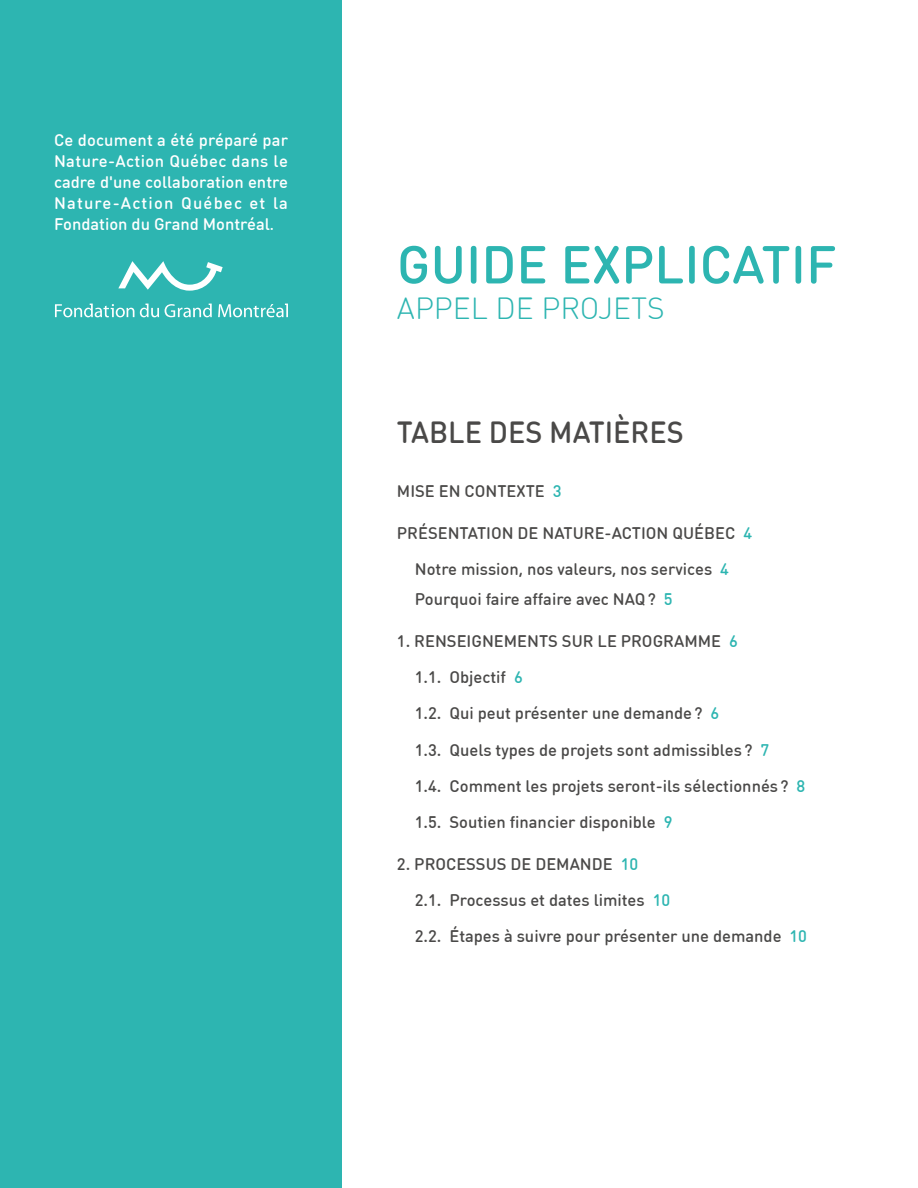
<style>
.page{position:relative;width:918px;height:1188px;background:#fff}
.page>*{position:absolute;margin:0;border:0;box-sizing:border-box;transform-origin:0 0}
.t1{font:500 52.5px "DIN Round OT";color:#2db5b1}
.t2{font:500 30px "DIN Round OT";color:#4a4948;scale:.96 1}
.t3{font:300 30px "DIN Round OT";color:#2db5b1}
.t4{font:500 16.5px/36px "DIN Round OT";color:#4a4948}
.t5{font:500 16.5px/21px "DIN Round OT";color:#fff;text-align:justify}
.s1{font-size:15px}
.s2{color:#2db5b1}
</style>
<div class="page">
<div style="left:0;top:0;width:342px;height:1188px;background:#2db5b1"></div>
<svg style="left:140px;top:304px;width:19px;height:13px"></svg>
<svg style="left:55px;top:304px;width:79px;height:13px"></svg>
<svg style="left:165px;top:304px;width:47px;height:13px"></svg>
<svg style="left:218px;top:304px;width:70px;height:13px"></svg>
<svg style="left:118px;top:261px;width:105px;height:30px"></svg>
<p class="t5" style="left:54px;top:129px;width:236px">Ce document a été préparé par Nature-Action Québec dans le cadre d'une collaboration entre Nature-Action Québec et la Fondation du Grand Montréal<span class="s1">.</span></p>
<h1 class="t1" style="left:397px;top:233px;width:441px">GUIDE EXPLICATIF</h1>
<h2 class="t3" style="left:397px;top:295px;width:269px">APPEL DE PROJETS</h2>
<h2 class="t2" style="left:397px;top:414px;width:300px">TABLE DES MATIÈRES</h2>
<p class="t4" style="left:397px;top:473px;width:166px">MISE EN CONTEXTE <span class="s2">3</span></p>
<p class="t4" style="left:397px;top:515px;width:357px;text-align:center">PRÉSENTATION DE NATURE-ACTION QUÉBEC <span class="s2">4<br></span>Notre mission, nos valeurs, nos services <span class="s2">4</span></p>
<p class="t4" style="left:415px;top:581px;width:259px">Pourquoi faire affaire avec NAQ ? <span class="s2">5</span></p>
<p class="t4" style="left:415px;top:623px;width:392px;text-indent:-18px">1. RENSEIGNEMENTS SUR LE PROGRAMME <span class="s2">6<br></span>1.1. Objectif <span class="s2">6<br></span>1.2. Qui peut présenter une demande ? <span class="s2">6<br></span>1.3. Quels types de projets sont admissibles ? <span class="s2">7<br></span>1.4. Comment les projets seront-ils sélectionnés ? <span class="s2">8<br></span>1.5. Soutien financier disponible <span class="s2">9</span></p>
<p class="t4" style="left:415px;top:846px;width:394px;text-indent:-18px">2. PROCESSUS DE DEMANDE <span class="s2">10<br></span>2.1. Processus et dates limites <span class="s2">10<br></span>2.2. Étapes à suivre pour présenter une demande <span class="s2">10</span></p>
</div>
